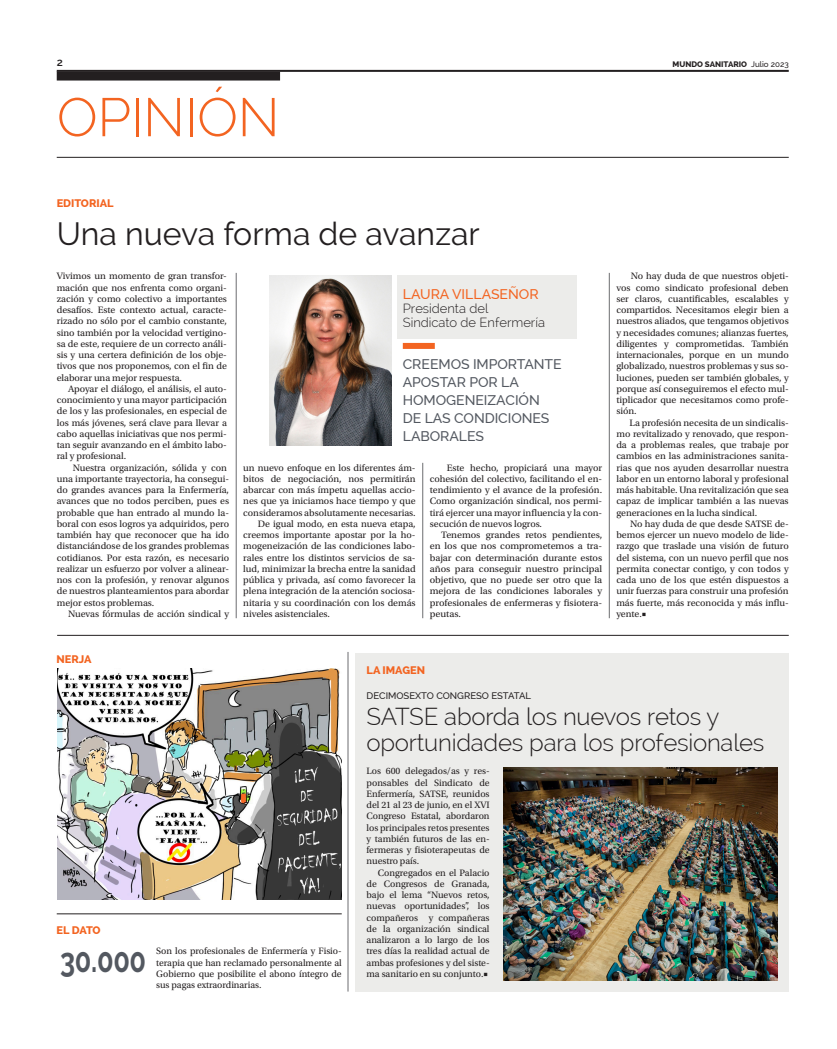
<style>
.page{position:relative;width:837px;height:1049px;background:#fff}
.page>*{position:absolute;margin:0;border:0;box-sizing:border-box;transform-origin:0 0}
.t1{font:300 54px "Raleway";letter-spacing:-.01em;color:#f36421}
.t2{font:700 33.8px "Raleway";color:#535860;scale:.8 1}
._07_antetítulo{font:32px "Raleway";color:#231f20}
.t3{font:300 24px/26px "Raleway";letter-spacing:-.01em;color:#231f20}
.t4{font:500 14px/18px "Raleway";letter-spacing:-.005em;color:#535860}
.t5{font:500 14px "Raleway";color:#f36421}
.t6{font:300 13px "Raleway";color:#231f20}
._07_antetítulo-2{font:800 11px "Raleway";letter-spacing:-.005em;color:#f36421}
.t7{font:600 11px "Raleway";color:#231f20}
._02_txt_1er_parraf{font:9.8px/11.2px "Utopia Std";letter-spacing:-.005em;color:#231f20;text-align:justify}
._02_txt_1er_parraf-2{font:9.8px/11.2px "Utopia Std";letter-spacing:-.005em;color:#231f20;text-align:justify;scale:1.04 1}
._02_txt_1er_parraf-3{font:9.7px/11.2px "Utopia Std";letter-spacing:-.005em;color:#231f20;text-align:justify}
.t8{font:500 9.5px "Raleway";color:#231f20}
.t9{font:800 8px "Raleway";color:#231f20}
.s1{font-weight:500}
.s2{font-size:9.7px}
</style>
<div class="page">
<hr style="left:57px;top:70px;width:731px;height:2px;background:#231f20">
<div style="left:57px;top:72px;width:223px;height:9px;background:#231f20"></div>
<hr style="left:57px;top:157px;width:731px;height:1px;background:#231f20">
<div style="left:397px;top:275px;width:179px;height:63px;background:#ececea"></div>
<img style="left:269px;top:275px;width:122px;height:170px">
<div style="left:402px;top:343px;width:32px;height:6px;background:#f36421"></div>
<hr style="left:57px;top:635px;width:731px;height:1px;background:#231f20">
<hr style="left:609px;top:273px;width:1px;height:345px;background:#6c6d70">
<hr style="left:422px;top:463px;width:1px;height:155px;background:#6c6d70">
<hr style="left:236px;top:273px;width:1px;height:345px;background:#6c6d70">
<hr style="left:348px;top:652px;width:1px;height:339px;background:#6c6d70">
<img style="left:57px;top:668px;width:284px;height:232px">
<hr style="left:57px;top:914px;width:284px;height:1px;background:#231f20">
<div style="left:355px;top:653px;width:433px;height:338px;background:#ececea"></div>
<img style="left:503px;top:767px;width:274px;height:213px">
<p class="t7" style="left:57px;top:56px;width:8px">2</p>
<p class="t9" style="left:672px;top:60px;width:118px">MUNDO SANITARIO <span class="s1">Julio 2023</span></p>
<p class="t1" style="left:57px;top:86px;width:224px">OPINIÓN</p>
<p class="_07_antetítulo-2" style="left:57px;top:197px;width:58px">EDITORIAL</p>
<p class="_07_antetítulo" style="left:57px;top:215px;width:424px">Una nueva forma de avanzar</p>
<p class="_02_txt_1er_parraf" style="left:57px;top:271px;width:172px">Vivimos un momento de gran transfor&shy;mación que nos enfrenta como organi&shy;zación y como colectivo a importantes desafíos. Este contexto actual, caracte&shy;rizado no sólo por el cambio constante, sino también por la velocidad vertigino&shy;sa de este, requiere de un correcto análi&shy;sis y una certera definición de los obje&shy;tivos que nos proponemos, con el fin de elaborar una mejor respuesta.</p>
<p class="_02_txt_1er_parraf" style="left:57px;top:383px;width:172px;text-indent:11px">Apoyar el diálogo, el análisis, el auto&shy;conocimiento y una mayor participación de los y las profesionales, en especial de los más jóvenes, será clave para llevar a cabo aquellas iniciativas que nos permi&shy;tan seguir avanzando en el ámbito labo&shy;ral y profesional.</p>
<p class="_02_txt_1er_parraf" style="left:57px;top:462px;width:174px;text-align:left;text-indent:16px">Nuestra organización, sólida y con una importante trayectoria, ha consegui&shy;do grandes avances para la Enfermería, avances que no todos perciben, pues es probable que han entrado al mundo la&shy;boral con esos logros ya adquiridos, pero también hay que reconocer que ha ido distanciándose de los grandes problemas cotidianos. Por esta razón, es necesario realizar un esfuerzo por volver a alinear&shy;nos con la profesión, y renovar algunos de nuestros planteamientos para abordar mejor estos problemas.</p>
<p class="_02_txt_1er_parraf" style="left:68px;top:608px;width:162px">Nuevas fórmulas de acción sindical y</p>
<p class="t5" style="left:402px;top:286px;width:137px">LAURA VILLASEÑOR</p>
<p class="t6" style="left:402px;top:301px;width:87px">Presidenta del</p>
<p class="t6" style="left:402px;top:315px;width:144px">Sindicato de Enfermería</p>
<p class="t4" style="left:402px;top:355px;width:160px">CREEMOS IMPORTANTE<br>APOSTAR POR LA<br>HOMOGENEIZACIÓN<br>DE LAS CONDICIONES<br>LABORALES</p>
<p class="_02_txt_1er_parraf" style="left:243px;top:462px;width:174px">un nuevo enfoque en los diferentes ám&shy;bitos de negociación, nos permitirán abarcar con más ímpetu aquellas accio&shy;nes que ya iniciamos hace tiempo y que consideramos absolutamente necesarias.</p>
<p class="_02_txt_1er_parraf" style="left:243px;top:518px;width:174px;text-indent:15px">De igual modo, en esta nueva etapa, creemos importante apostar por la ho&shy;mogeneización de las condiciones labo&shy;rales entre los distintos servicios de sa&shy;lud, minimizar la brecha entre la sanidad pública y privada, así como favorecer la plena integración de la atención sociosa&shy;nitaria y su coordinación con los demás niveles asistenciales.</p>
<p class="_02_txt_1er_parraf" style="left:429px;top:462px;width:174px;text-indent:17px">Este hecho, propiciará una mayor cohesión del colectivo, facilitando el en&shy;tendimiento y el avance de la profesión.<br>Como organización sindical, nos permi&shy;tirá ejercer una mayor influencia y la con&shy;secución de nuevos logros.</p>
<p class="_02_txt_1er_parraf-2" style="left:429px;top:529px;width:167px;text-indent:11px">Tenemos grandes retos pendientes, en los que nos comprometemos a tra&shy;bajar con determinación durante estos años para conseguir nuestro principal objetivo, que no puede ser otro que la mejora de las condiciones laborales y profesionales de enfermeras y fisiotera&shy;peutas.</p>
<p class="_02_txt_1er_parraf" style="left:616px;top:271px;width:174px;text-indent:14px">No hay duda de que nuestros objeti&shy;vos como sindicato profesional deben ser claros, cuantificables, escalables y compartidos. Necesitamos elegir bien a nuestros aliados, que tengamos objetivos y necesidades comunes; alianzas fuertes, diligentes y comprometidas. También internacionales, porque en un mundo globalizado, nuestros problemas y sus so&shy;luciones, pueden ser también globales, y porque así conseguiremos el efecto mul&shy;tiplicador que necesitamos como profe&shy;sión.</p>
<p class="_02_txt_1er_parraf" style="left:616px;top:417px;width:174px;text-indent:13px">La profesión necesita de un sindicalis&shy;mo revitalizado y renovado, que respon&shy;da a problemas reales, que trabaje por cambios en las administraciones sanita&shy;rias que nos ayuden desarrollar nuestra labor en un entorno laboral y profesional más habitable. Una revitalización que sea capaz de implicar también a las nuevas generaciones en la lucha sindical.</p>
<p class="_02_txt_1er_parraf" style="left:616px;top:518px;width:174px;text-indent:14px">No hay duda de que desde SATSE de&shy;bemos ejercer un nuevo modelo de lide&shy;razgo que traslade una visión de futuro del sistema, con un nuevo perfil que nos permita conectar contigo, y con todos y cada uno de los que estén dispuestos a unir fuerzas para construir una profesión más fuerte, más reconocida y más influ&shy;yente.■</p>
<p class="_07_antetítulo-2" style="left:57px;top:653px;width:36px">NERJA</p>
<p class="_07_antetítulo-2" style="left:57px;top:924px;width:46px">EL DATO</p>
<p class="t2" style="left:60px;top:940px;width:109px">30.000</p>
<p class="_02_txt_1er_parraf-3" style="left:156px;top:946px;width:187px">Son los profesionales de Enfermería y Fisio&shy;terapia que han reclamado personalmente al Gobierno que posibilite el abono íntegro de sus pagas extraordinarias.</p>
<p class="_07_antetítulo-2" style="left:366px;top:664px;width:60px">LA IMAGEN</p>
<p class="t8" style="left:366px;top:690px;width:166px">DECIMOSEXTO CONGRESO ESTATAL</p>
<p class="t3" style="left:366px;top:704px;width:399px">SATSE aborda los nuevos retos y oportunidades para los profesionales</p>
<p class="_02_txt_1er_parraf" style="left:366px;top:766px;width:124px"><span class="s2">Los</span> 600 delegados/as y res&shy;ponsables del Sindicato de Enfermería, SATSE, reunidos del 21 al 23 de junio, en el XVI Congreso Estatal, abordaron los principales retos presentes y también futuros de las en&shy;fermeras y fisioterapeutas de nuestro país.</p>
<p class="_02_txt_1er_parraf" style="left:366px;top:867px;width:124px;text-indent:11px">Congregados en el Palacio de Congresos de Granada, bajo el lema “Nuevos retos, nuevas oportunidades”, los compañeros y compañeras de la organización sindical analizaron a lo largo de los tres días la realidad actual de ambas profesiones y del siste&shy;ma sanitario en su conjunto<span class="s2">.</span>■</p>
</div>
